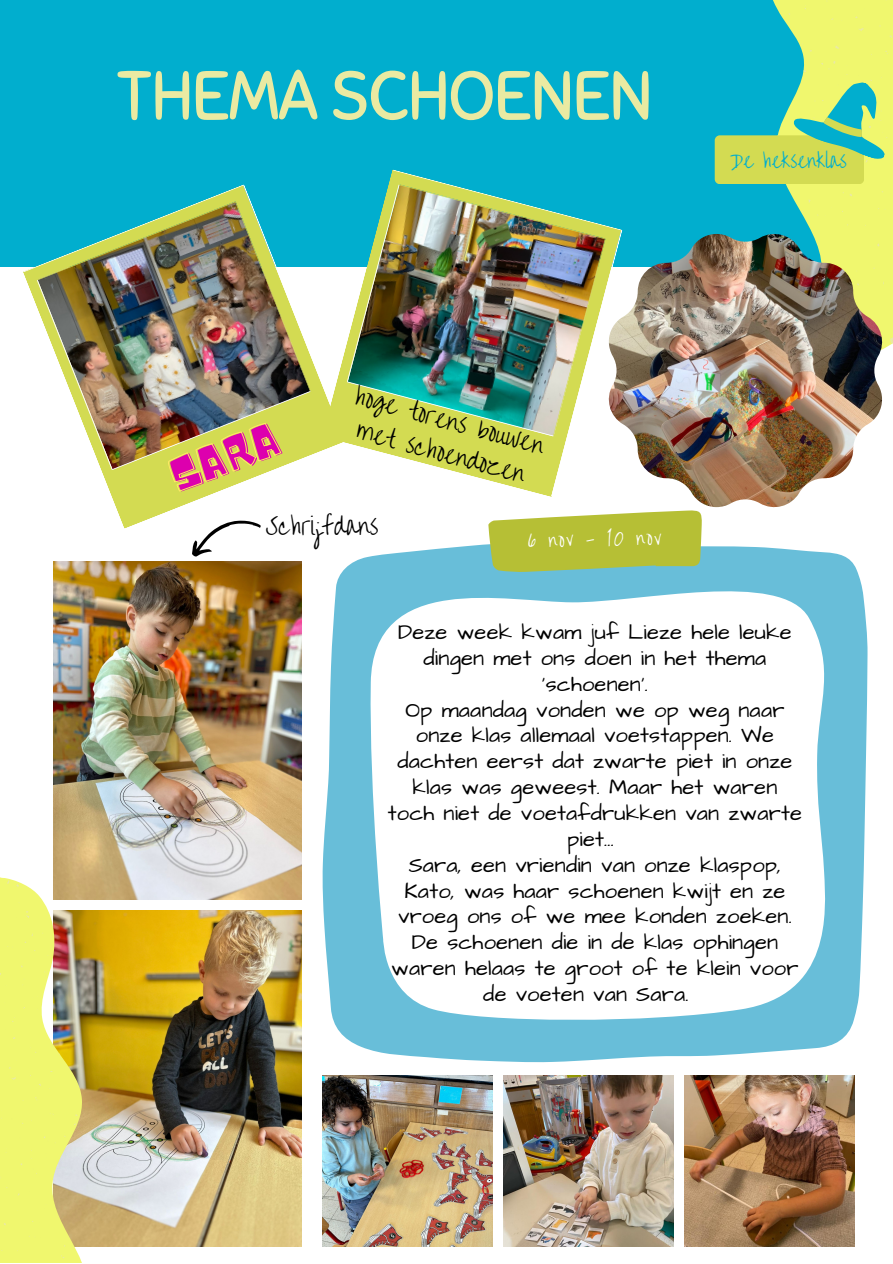
<style>
.page{position:relative;width:893px;height:1264px;background:#fff}
.page>*{position:absolute;margin:0;border:0;box-sizing:border-box;transform-origin:0 0}
.t1{font:69px "Sniglet";letter-spacing:-.025em;color:#eaeaa2}
.t2{font:46.5px "Noot";color:#dd00ae}
.t3{font:23.7px/32.7px "Overthe Rainbow";color:#000;text-align:center}
.t4{font:21.9px/25.8px "Architects Daughter";letter-spacing:.01em;color:#000;text-align:center}
.t5{font:19.05px "Overthe Rainbow";color:#01aece}
.t6{font:18px "Overthe Rainbow";color:#fff}
</style>
<div class="page">
<img style="left:684px;top:1075px;width:170px;height:171px">
<img style="left:503px;top:1075px;width:170px;height:171px">
<img style="left:322px;top:1075px;width:170px;height:171px">
<img style="left:53px;top:561px;width:249px;height:338px">
<img style="left:134px;top:910px;width:168px;height:336px">
<div style="left:0;top:0;width:892px;height:267px;background:#01aece"></div>
<svg style="left:101px;top:470px;width:110px;height:58px;fill:#d3db52"></svg>
<img style="left:23px;top:184px;width:299px;height:286px">
<svg style="left:716px;top:0;width:176px;height:350px"></svg>
<svg style="left:889px;top:337px;width:3px;height:6px"></svg>
<svg style="left:857px;top:27px;width:6px;height:5px"></svg>
<svg style="left:888px;top:35px;width:4px;height:3px"></svg>
<svg style="left:849px;top:193px;width:3px;height:4px"></svg>
<svg style="left:835px;top:45px;width:4px;height:4px"></svg>
<svg style="left:877px;top:208px;width:8px;height:2px"></svg>
<img style="left:0;top:869px;width:134px;height:393px">
<svg style="left:11px;top:1076px;width:5px;height:4px"></svg>
<svg style="left:7px;top:880px;width:3px;height:4px"></svg>
<svg style="left:38px;top:1083px;width:4px;height:3px"></svg>
<svg style="left:44px;top:1204px;width:3px;height:4px"></svg>
<svg style="left:25px;top:911px;width:4px;height:7px"></svg>
<svg style="left:35px;top:892px;width:6px;height:7px"></svg>
<svg style="left:24px;top:933px;width:9px;height:9px"></svg>
<svg style="left:61px;top:1255px;width:4px;height:3px"></svg>
<svg style="left:30px;top:1047px;width:6px;height:6px"></svg>
<svg style="left:43px;top:1136px;width:6px;height:5px"></svg>
<svg style="left:29px;top:1235px;width:6px;height:2px"></svg>
<svg style="left:46px;top:1153px;width:8px;height:9px"></svg>
<svg style="left:9px;top:1060px;width:8px;height:8px"></svg>
<svg style="left:64px;top:1131px;width:2px;height:6px"></svg>
<svg style="left:12px;top:1017px;width:3px;height:5px"></svg>
<svg style="left:32px;top:995px;width:6px;height:3px"></svg>
<svg style="left:38px;top:971px;width:9px;height:8px"></svg>
<svg style="left:22px;top:978px;width:3px;height:7px"></svg>
<svg style="left:33px;top:1168px;width:4px;height:6px"></svg>
<svg style="left:322px;top:544px;width:545px;height:518px;fill:#68bed9"></svg>
<svg style="left:488px;top:510px;width:214px;height:58px;background:#bbc44b"></svg>
<svg style="left:369px;top:568px;width:467px;height:455px"></svg>
<div style="left:714px;top:135px;width:150px;height:49px;background:#d3db52;border-radius:5px"></div>
<svg style="left:788px;top:61px;width:104px;height:119px"></svg>
<svg style="left:322px;top:343px;width:25px;height:108px;fill:#d3db52"></svg>
<img style="left:347px;top:169px;width:275px;height:328px">
<svg style="left:186px;top:508px;width:75px;height:49px"></svg>
<img style="left:132px;top:333px;width:150px;height:161px">
<img style="left:608px;top:234px;width:274px;height:273px">
<p class="t1" style="left:115px;top:53px;width:538px">THEMA SCHOENEN</p>
<p class="t5" style="left:730px;top:150px;width:118px">De heksenklas</p>
<p class="t2" style="left:162px;top:451px;width:115px;rotate:-21deg">SARA</p>
<p class="t3" style="left:359px;top:380px;width:196px;rotate:15deg">hoge torens bouwen met schoendozen</p>
<p class="t3" style="left:266px;top:510px;width:114px">Schrijfdans</p>
<p class="t6" style="left:528px;top:530px;width:135px;rotate:-1deg">6 nov - 10 nov</p>
<p class="t4" style="left:398px;top:619px;width:395px">Deze week kwam juf Lieze hele leuke dingen met ons doen in het thema ‘schoenen’.</p>
<p class="t4" style="left:388px;top:697px;width:415px">Op maandag vonden we op weg naar onze klas allemaal voetstappen. We dachten eerst dat zwarte piet in onze klas was geweest. Maar het waren toch niet de voetafdrukken van zwarte piet...</p>
<p class="t4" style="left:408px;top:852px;width:374px">Sara, een vriendin van onze klaspop,</p>
<p class="t4" style="left:404px;top:878px;width:382px">Kato, was haar schoenen kwijt en ze</p>
<p class="t4" style="left:398px;top:904px;width:395px">vroeg ons of we mee konden zoeken.</p>
<p class="t4" style="left:412px;top:930px;width:367px">De schoenen die in de klas ophingen</p>
<p class="t4" style="left:391px;top:955px;width:408px">waren helaas te groot of te klein voor</p>
<p class="t4" style="left:483px;top:981px;width:207px">de voeten van Sara.</p>
</div>
